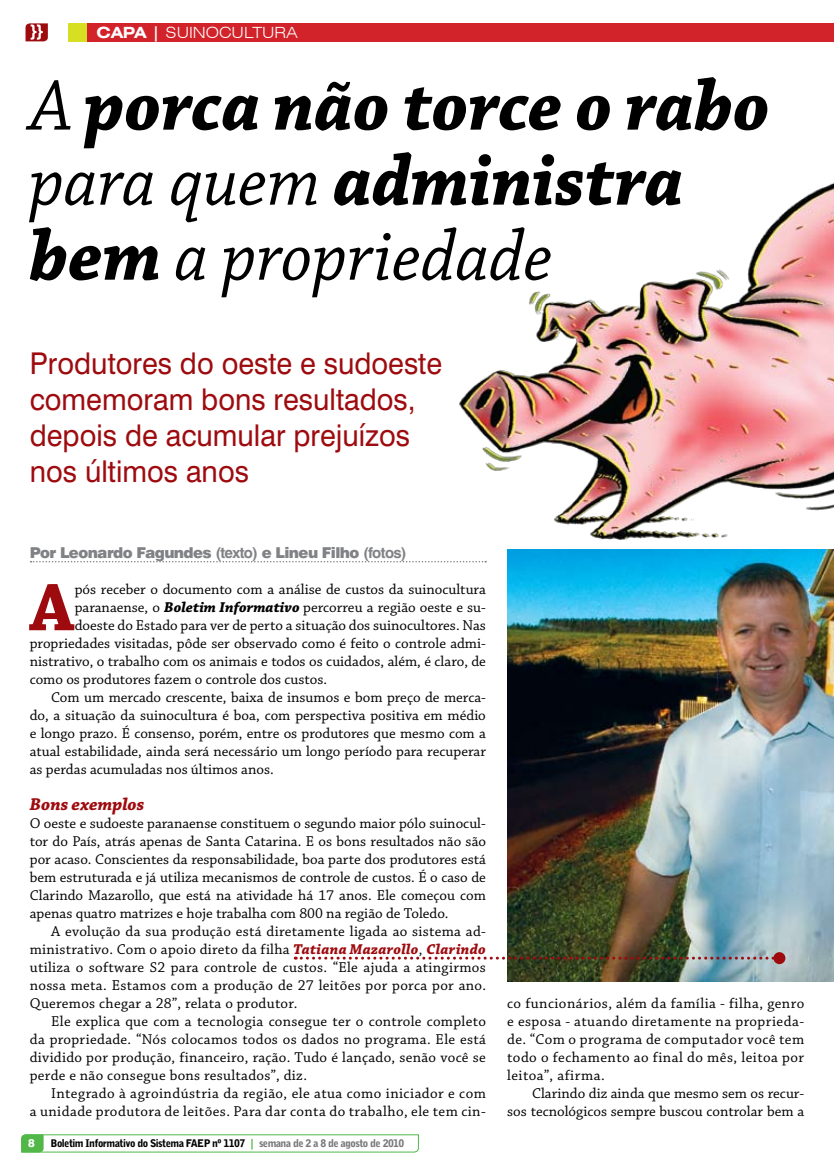
<style>
.page{position:relative;width:834px;height:1174px;background:#fff}
.page>*{position:absolute;margin:0;border:0;box-sizing:border-box;transform-origin:0 0}
.t1{font:italic 700 75px/75px "Chaparral Pro";color:#000;scale:.96 1}
.t2{font:700 70.35px "Chaparral Pro";color:#9e0b0f}
.t3{font:30px/36px "Swiss 721 BT";color:#9e0b0f;scale:.96 1}
.t4{font:italic 700 18px "Chaparral Pro";color:#9e0b0f}
.t5{font:300 expanded 15.45px "Swiss 721 BT";color:#fff}
.t6{font:700 expanded 15.45px "Swiss 721 BT";color:#fff}
.t7{font:15px/18px "Chaparral Pro";color:#000;text-align:justify}
.t8{font:15px/18px "Chaparral Pro";letter-spacing:.03em;color:#000;text-align:right}
.t9{font:900 15px "Swiss 721 BT";letter-spacing:-.04em;color:#808285}
.t10{font:800 11.25px "Swiss 721 BT";color:#fff}
.t11{font:900 10.5px "Bell Gothic BT";letter-spacing:-.05em;color:#000}
.s1{font-weight:700}
.s2{font-weight:400}
.s3{font-weight:700;font-style:italic}
.s4{font-weight:700;font-style:italic;color:#9e0b0f}
.s5{font-family:"Bell Centennial BT Bold Listing";font-weight:400;color:#51b848}
.s6{color:#77787b}
</style>
<div class="page">
<svg style="left:21px;top:1134px;width:398px;height:18px"></svg>
<div style="left:68px;top:23px;width:765px;height:18px;background:#d2232a"></div>
<div style="left:68px;top:23px;width:18px;height:18px;background:#d7df23"></div>
<svg style="left:26px;top:23px;width:22px;height:18px"></svg>
<svg style="left:31px;top:561px;width:455px;height:1px"></svg>
<img style="left:507px;top:549px;width:326px;height:432px">
<svg style="left:295px;top:956px;width:478px;height:3px"></svg>
<div style="left:773px;top:952px;width:12px;height:12px;background:#9e0b0f;border-radius:50%"></div>
<img style="left:457px;top:41px;width:376px;height:499px">
<p class="t6" style="left:97px;top:23px;width:28px">CAPA</p>
<p class="t5" style="left:152px;top:23px;width:147px"><span class="s1">|</span> SUINOCULTURA</p>
<h1 class="t1" style="left:30px;top:72px;width:772px"><span class="s2">A</span> porca não torce o rabo <span class="s2">para quem</span> administra bem <span class="s2">a propriedade</span></h1>
<h3 class="t3" style="left:30px;top:345px;width:431px">Produtores do oeste e sudoeste comemoram bons resultados, depois de acumular prejuízos nos últimos anos</h3>
<p class="t9" style="left:30px;top:544px;width:378px">Por Leonardo Fagundes <span class="s1">(texto)</span> e Lineu Filho <span class="s1">(fotos)</span></p>
<h2 class="t2" style="left:30px;top:566px;width:46px">A</h2>
<p class="t7" style="left:75px;top:581px;width:412px">pós receber o documento com a análise de custos da suinocultura</p>
<p class="t7" style="left:75px;top:599px;width:412px">paranaense, o <span class="s3">Boletim Informativo</span> percorreu a região oeste e su-</p>
<p class="t7" style="left:75px;top:617px;width:412px">doeste do Estado para ver de perto a situação dos suinocultores. Nas</p>
<p class="t7" style="left:30px;top:635px;width:457px">propriedades visitadas, pôde ser observado como é feito o controle admi-</p>
<p class="t7" style="left:30px;top:653px;width:457px">nistrativo, o trabalho com os animais e todos os cuidados, além, é claro, de</p>
<p class="t7" style="left:30px;top:671px;width:299px">como os produtores fazem o controle dos custos.</p>
<p class="t7" style="left:51px;top:689px;width:436px">Com um mercado crescente, baixa de insumos e bom preço de merca-</p>
<p class="t7" style="left:30px;top:707px;width:457px">do, a situação da suinocultura é boa, com perspectiva positiva em médio</p>
<p class="t7" style="left:30px;top:725px;width:457px">e longo prazo. É consenso, porém, entre os produtores que mesmo com a</p>
<p class="t7" style="left:30px;top:743px;width:457px">atual estabilidade, ainda será necessário um longo período para recuperar</p>
<p class="t7" style="left:30px;top:761px;width:245px">as perdas acumuladas nos últimos anos.</p>
<p class="t4" style="left:30px;top:794px;width:116px">Bons exemplos</p>
<p class="t7" style="left:30px;top:815px;width:457px">O oeste e sudoeste paranaense constituem o segundo maior pólo suinocul&shy;tor do País, atrás apenas de Santa Catarina. E os bons resultados não são por acaso. Conscientes da responsabilidade, boa parte dos produtores está bem estruturada e já utiliza mecanismos de controle de custos. É o caso de Clarindo Mazarollo, que está na atividade há 17 anos. Ele começou com apenas quatro matrizes e hoje trabalha com 800 na região de Toledo.</p>
<p class="t7" style="left:30px;top:923px;width:457px;text-indent:21px">A evolução da sua produção está diretamente ligada ao sistema ad&shy;ministrativo. Com o apoio direto da filha <span class="s4">Tatiana Mazarollo</span>, <span class="s4">Clarindo </span>utiliza o software S2 para controle de custos. “Ele ajuda a atingirmos nossa meta. Estamos com a produção de 27 leitões por porca por ano.<br>Queremos chegar a 28”, relata o produtor.</p>
<p class="t7" style="left:30px;top:1013px;width:457px;text-indent:21px">Ele explica que com a tecnologia consegue ter o controle completo da propriedade. “Nós colocamos todos os dados no programa. Ele está dividido por produção, financeiro, ração. Tudo é lançado, senão você se perde e não consegue bons resultados”, diz.</p>
<p class="t8" style="left:30px;top:1085px;width:457px">Integrado à agroindústria da região, ele atua como iniciador e com<br>a unidade produtora de leitões. Para dar conta do trabalho, ele tem cin-</p>
<p class="t10" style="left:28px;top:1136px;width:8px">8</p>
<p class="t11" style="left:51px;top:1137px;width:355px">Boletim Informativo do Sistema FAEP nº 1107 <span class="s5">|</span> <span class="s6">semana de 2 a 8 de agosto de 2010</span></p>
<p class="t7" style="left:507px;top:995px;width:298px">co funcionários, além da família - filha, genro e esposa - atuando diretamente na proprieda&shy;de. “Com o programa de computador você tem todo o fechamento ao final do mês, leitoa por leitoa”, afirma.</p>
<p class="t7" style="left:507px;top:1085px;width:298px;text-align:right">Clarindo diz ainda que mesmo sem os recur-<br>sos tecnológicos sempre buscou controlar bem a</p>
</div>
